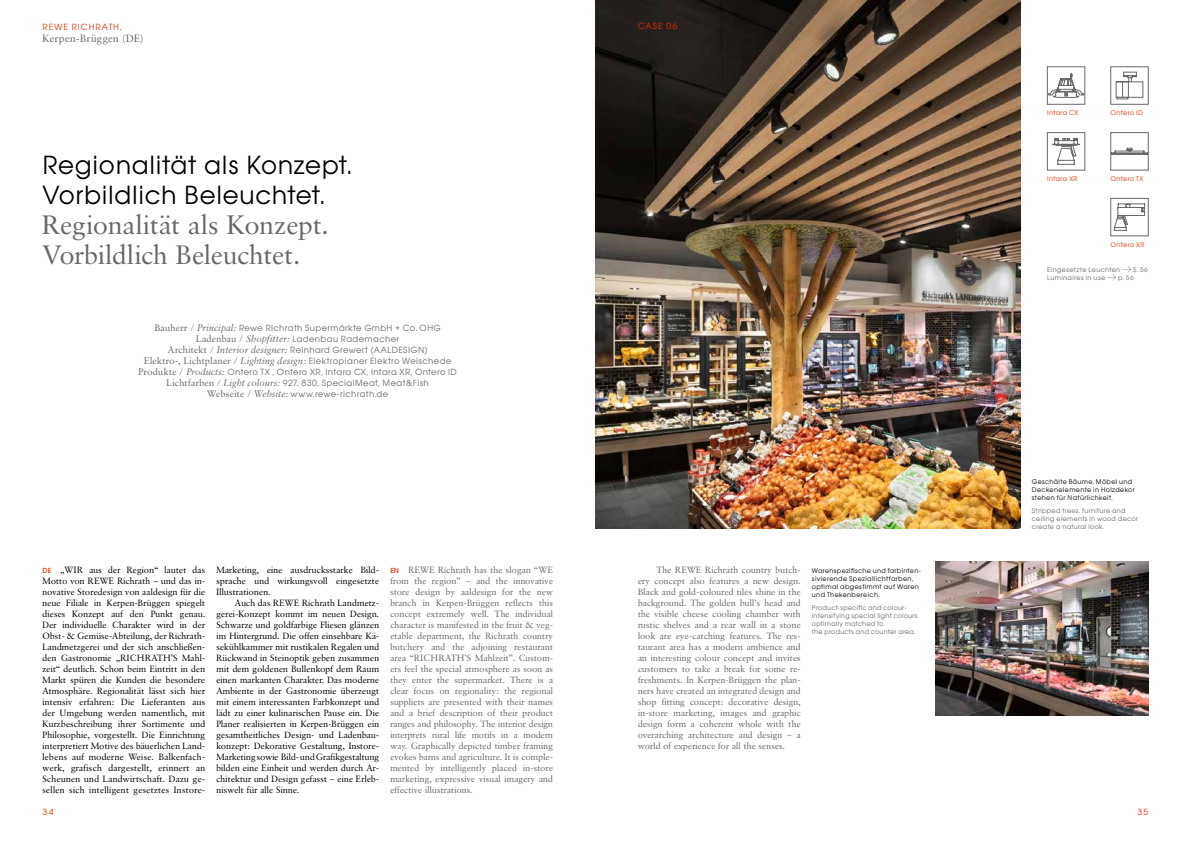
<style>
.page{position:relative;width:1191px;height:842px;background:#fff}
.page>*{position:absolute;margin:0;border:0;box-sizing:border-box;transform-origin:0 0}
.t1{font:26.5px/30px "Sabon BQ";letter-spacing:.025em;color:#676868}
.t2{font:25px/30px "Avant Garde SB";letter-spacing:.025em;color:#000}
.t3{font:10.5px "Sabon BQ";letter-spacing:.045em;color:#676868}
.t4{font:9px/11px "Sabon BQ";letter-spacing:.03em;color:#000;text-align:justify}
.t5{font:9px/11px "Sabon BQ";letter-spacing:.03em;color:#676868;text-align:justify}
.t6{font:8.5px/11px "Avant Garde SB";letter-spacing:.045em;color:#676868;text-align:center}
.t7{font:8.5px "Avant Garde SB";letter-spacing:.12em;color:#e82d01}
.t8{font:6.5px/8px "Avant Garde SB";letter-spacing:.035em;color:#676868}
.t9{font:6.5px/8px "Avant Garde SB";letter-spacing:.05em;color:#000}
.t10{font:6.5px "Avant Garde SB";letter-spacing:.04em;color:#e82d01}
.t11{font:6.5px "Avant Garde SB";letter-spacing:.055em;color:#676868}
.s1{font-family:"Sabon B";font-size:9.5px}
.s2{font-family:"Sabon B";font-style:italic;font-size:9.5px}
.s3{font-family:"Avant Garde SB";font-weight:500;font-size:7px;color:#e82d01}
</style>
<div class="page">
<img style="left:595px;top:0;width:425px;height:529px">
<img style="left:936px;top:562px;width:212px;height:154px">
<div style="left:1047px;top:67px;width:38px;height:37px;border:1px solid #676868"></div>
<svg style="left:1048px;top:73px;width:36px;height:25px"></svg>
<div style="left:1047px;top:133px;width:38px;height:37px;border:1px solid #676868"></div>
<svg style="left:1052px;top:138px;width:27px;height:27px"></svg>
<svg style="left:1122px;top:266px;width:9px;height:6px"></svg>
<svg style="left:1107px;top:274px;width:9px;height:6px"></svg>
<svg style="left:1123px;top:72px;width:13px;height:3px"></svg>
<svg style="left:1115px;top:75px;width:28px;height:24px"></svg>
<svg style="left:1112px;top:148px;width:34px;height:7px"></svg>
<div style="left:1110px;top:133px;width:38px;height:37px;border:1px solid #676868"></div>
<div style="left:1110px;top:198px;width:38px;height:38px;border:1px solid #676868"></div>
<svg style="left:1114px;top:204px;width:31px;height:27px"></svg>
<p class="t7" style="left:43px;top:22px;width:81px">REWE RICHRATH,</p>
<p class="t3" style="left:43px;top:33px;width:102px">Kerpen-Brüggen (DE)</p>
<h2 class="t2" style="left:43px;top:150px;width:310px">Regionalität als Konzept.<br>Vorbildlich Beleuchtet.</h2>
<h1 class="t1" style="left:43px;top:210px;width:287px">Regionalität als Konzept.<br>Vorbildlich Beleuchtet.</h1>
<p class="t6" style="left:139px;top:322px;width:320px"><span class="s1">Bauherr /</span> <span class="s2">Principal:</span> Rewe Richrath Supermärkte GmbH + Co. OHG <span class="s1">Ladenbau /</span> <span class="s2">Shopfitter:</span> Ladenbau Rademacher<br><span class="s1">Architekt /</span> <span class="s2">Interior designer:</span> Reinhard Grewert (AALDESIGN)<br><span class="s1">Elektro-, Lichtplaner /</span> <span class="s2">Lighting design:</span> Elektroplaner Elektro Weischede <span class="s1">Produkte /</span> <span class="s2">Products:</span> Ontero TX , Ontero XR, Intara CX, Intara XR, Ontero ID <span class="s1">Lichtfarben /</span> <span class="s2">Light colours:</span> 927, 830, SpecialMeat, Meat&amp;Fish<br><span class="s1">Webseite /</span> <span class="s2">Website:</span> www.rewe-richrath.de</p>
<p class="t7" style="left:638px;top:21px;width:41px">CASE 06</p>
<p class="t4" style="left:43px;top:564px;width:164px"><span class="s3">DE</span> „WIR aus der Region“ lautet das Motto von REWE Richrath – und das in&shy;novative Storedesign von aaldesign für die neue Filiale in Kerpen-Brüggen spiegelt dieses Konzept auf den Punkt genau.<br>Der individuelle Charakter wird in der Obst- &amp; Gemüse-Abteilung, der Richrath-Landmetzgerei und der sich anschließen&shy;den Gastronomie „RICHRATH’S Mahl&shy;zeit“ deutlich. Schon beim Eintritt in den Markt spüren die Kunden die besondere Atmosphäre. Regionalität lässt sich hier intensiv erfahren: Die Lieferanten aus der Umgebung werden namentlich, mit Kurzbeschreibung ihrer Sortimente und Philosophie, vorgestellt. Die Einrichtung interpretiert Motive des bäuerlichen Land&shy;lebens auf moderne Weise. Balkenfach&shy;werk, grafisch dargestellt, erinnert an Scheunen und Landwirtschaft. Dazu ge&shy;sellen sich intelligent gesetztes Instore-</p>
<p class="t4" style="left:216px;top:564px;width:164px">Marketing, eine ausdrucksstarke Bild&shy;sprache und wirkungsvoll eingesetzte Illustrationen.</p>
<p class="t4" style="left:216px;top:597px;width:164px;text-indent:18px">Auch das REWE Richrath Landmetz&shy;gerei-Konzept kommt im neuen Design.<br>Schwarze und goldfarbige Fliesen glänzen im Hintergrund. Die offen einsehbare Kä&shy;sekühlkammer mit rustikalen Regalen und Rückwand in Steinoptik geben zusammen mit dem goldenen Bullenkopf dem Raum einen markanten Charakter. Das moderne Ambiente in der Gastronomie überzeugt mit einem interessanten Farbkonzept und lädt zu einer kulinarischen Pause ein. Die Planer realisierten in Kerpen-Brüggen ein gesamtheitliches Design- und Ladenbau&shy;konzept: Dekorative Gestaltung, Instore-Marketing sowie Bild- und Grafikgestaltung bilden eine Einheit und werden durch Ar&shy;chitektur und Design gefasst – eine Erleb&shy;niswelt für alle Sinne.</p>
<p class="t5" style="left:390px;top:564px;width:164px"><span class="s3">EN</span> REWE Richrath has the slogan “WE from the region” – and the innovative store design by aaldesign for the new branch in Kerpen-Brüggen reflects this concept extremely well. The individual character is manifested in the fruit &amp; veg&shy;etable department, the Richrath country butchery and the adjoining restaurant area “RICHRATH’S Mahlzeit”. Custom&shy;ers feel the special atmosphere as soon as they enter the supermarket. There is a clear focus on regionality: the regional suppliers are presented with their names and a brief description of their product ranges and philosophy. The interior design interprets rural life motifs in a modern way. Graphically depicted timber framing evokes barns and agriculture. It is comple&shy;mented by intelligently placed in-store marketing, expressive visual imagery and effective illustrations.</p>
<p class="t5" style="left:638px;top:564px;width:164px;text-indent:18px">The REWE Richrath country butch&shy;ery concept also features a new design.<br>Black and gold-coloured tiles shine in the background. The golden bull’s head and the visible cheese cooling chamber with rustic shelves and a rear wall in a stone look are eye-catching features. The res&shy;taurant area has a modern ambience and an interesting colour concept and invites customers to take a break for some re&shy;freshments. In Kerpen-Brüggen the plan&shy;ners have created an integrated design and shop fitting concept: decorative design, in-store marketing, images and graphic design form a coherent whole with the overarching architecture and design – a world of experience for all the senses.</p>
<p class="t9" style="left:812px;top:566px;width:110px">Warenspezifische und farbinten&shy;sivierende Speziallichtfarben, optimal abgestimmt auf Waren und Thekenbereich.</p>
<p class="t8" style="left:812px;top:603px;width:107px">Product-specific and colour-- intensifying special light colours optimally matched to<br>the products and counter area.</p>
<p class="t10" style="left:1047px;top:109px;width:33px">Intara CX</p>
<p class="t10" style="left:1047px;top:175px;width:32px">Intara XR</p>
<p class="t10" style="left:1110px;top:109px;width:34px">Ontero ID</p>
<p class="t10" style="left:1110px;top:175px;width:34px">Ontero TX</p>
<p class="t10" style="left:1110px;top:241px;width:35px">Ontero XR</p>
<p class="t11" style="left:1047px;top:266px;width:75px">Eingesetzte Leuchten</p>
<p class="t8" style="left:1133px;top:265px;width:16px">S. 56</p>
<p class="t11" style="left:1047px;top:274px;width:60px">Luminaires in use</p>
<p class="t8" style="left:1118px;top:273px;width:17px">p. 56</p>
<p class="t9" style="left:1032px;top:477px;width:104px">Geschälte Bäume, Möbel und<br>Deckenelemente in Holzdekor stehen für Natürlichkeit.</p>
<p class="t8" style="left:1032px;top:506px;width:108px">Stripped trees, furniture and ceiling elements in wood decor create a natural look.</p>
<p class="t7" style="left:43px;top:807px;width:13px">34</p>
<p class="t7" style="left:1137px;top:807px;width:13px">35</p>
</div>
